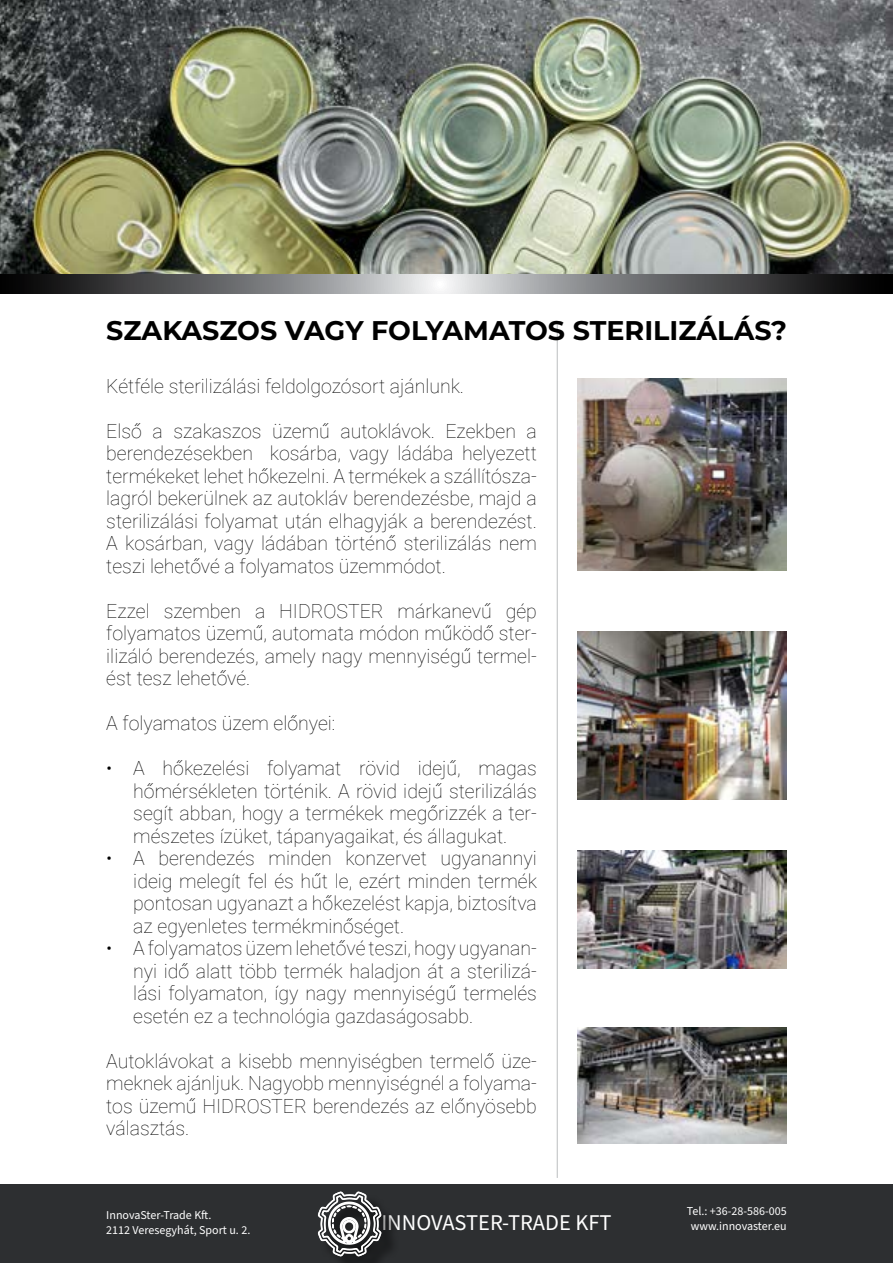
<style>
.page{position:relative;width:893px;height:1263px;background:#fff}
.page>*{position:absolute;margin:0;border:0;box-sizing:border-box;transform-origin:0 0}
.t1{font:700 27px "Montserrat";color:#000}
.t2{font:22.5px "Source Sans Pro";color:#fff}
.t3{font:100 19.5px/22.5px "Roboto";color:#000;text-align:justify}
.t4{font:12px/15px "Source Sans Pro";color:#fff}
</style>
<div class="page">
<div style="left:0;top:1185px;width:893px;height:78px;background:#2d2f31"></div>
<hr style="left:557px;top:325px;width:1px;height:853px;background:#bcbec0">
<svg style="left:0;top:273px;width:893px;height:21px;background:#6c6d6d"></svg>
<img style="left:0;top:0;width:893px;height:273px">
<img style="left:578px;top:378px;width:209px;height:192px">
<img style="left:578px;top:631px;width:208px;height:169px">
<img style="left:578px;top:851px;width:209px;height:117px">
<img style="left:578px;top:1027px;width:208px;height:116px">
<div style="left:320px;top:1194px;width:80px;height:69px;background:#000;opacity:.75"></div>
<svg style="left:317px;top:1184px;width:65px;height:79px"></svg>
<h1 class="t1" style="left:106px;top:311px;width:682px">SZAKASZOS VAGY FOLYAMATOS STERILIZÁLÁS?</h1>
<p class="t3" style="left:106px;top:374px;width:359px">Kétféle sterilizálási feldolgozósort ajánlunk.</p>
<p class="t3" style="left:106px;top:419px;width:432px">Első a szakaszos üzemű autoklávok. Ezekben a berendezésekben kosárba, vagy ládába helyezett termékeket lehet hőkezelni. A termékek a szállítósza&shy;lagról bekerülnek az autokláv berendezésbe, majd a sterilizálási folyamat után elhagyják a berendezést.<br>A kosárban, vagy ládában történő sterilizálás nem teszi lehetővé a folyamatos üzemmódot.</p>
<p class="t3" style="left:106px;top:599px;width:432px">Ezzel szemben a HIDROSTER márkanevű gép folyamatos üzemű, automata módon működő ster&shy;ilizáló berendezés, amely nagy mennyiségű termel&shy;ést tesz lehetővé.</p>
<p class="t3" style="left:106px;top:711px;width:231px">A folyamatos üzem előnyei:</p>
<p class="t3" style="left:133px;top:756px;width:405px;text-indent:-27px">• A hőkezelési folyamat rövid idejű, magas hőmérsékleten történik. A rövid idejű sterilizálás segít abban, hogy a termékek megőrizzék a ter&shy;mészetes ízüket, tápanyagaikat, és állagukat.</p>
<p class="t3" style="left:133px;top:846px;width:405px;text-indent:-27px">• A berendezés minden konzervet ugyanannyi ideig melegít fel és hűt le, ezért minden termék pontosan ugyanazt a hőkezelést kapja, biztosítva az egyenletes termékminőséget.</p>
<p class="t3" style="left:133px;top:936px;width:405px;text-indent:-27px">• A folyamatos üzem lehetővé teszi, hogy ugyanan&shy;nyi idő alatt több termék haladjon át a sterilizá&shy;lási folyamaton, így nagy mennyiségű termelés esetén ez a technológia gazdaságosabb.</p>
<p class="t3" style="left:106px;top:1049px;width:432px">Autoklávokat a kisebb mennyiségben termelő üze&shy;meknek ajánljuk. Nagyobb mennyiségnél a folyama&shy;tos üzemű HIDROSTER berendezés az előnyösebb választás.</p>
<p class="t4" style="left:106px;top:1208px;width:146px">InnovaSter-Trade Kft.<br>2112 Veresegyhát, Sport u. 2.</p>
<p class="t2" style="left:381px;top:1207px;width:232px">INNOVASTER-TRADE KFT</p>
<p class="t4" style="left:687px;top:1203px;width:101px;text-align:center">Tel.: +36-28-586-005 www.innovaster.eu</p>
</div>
